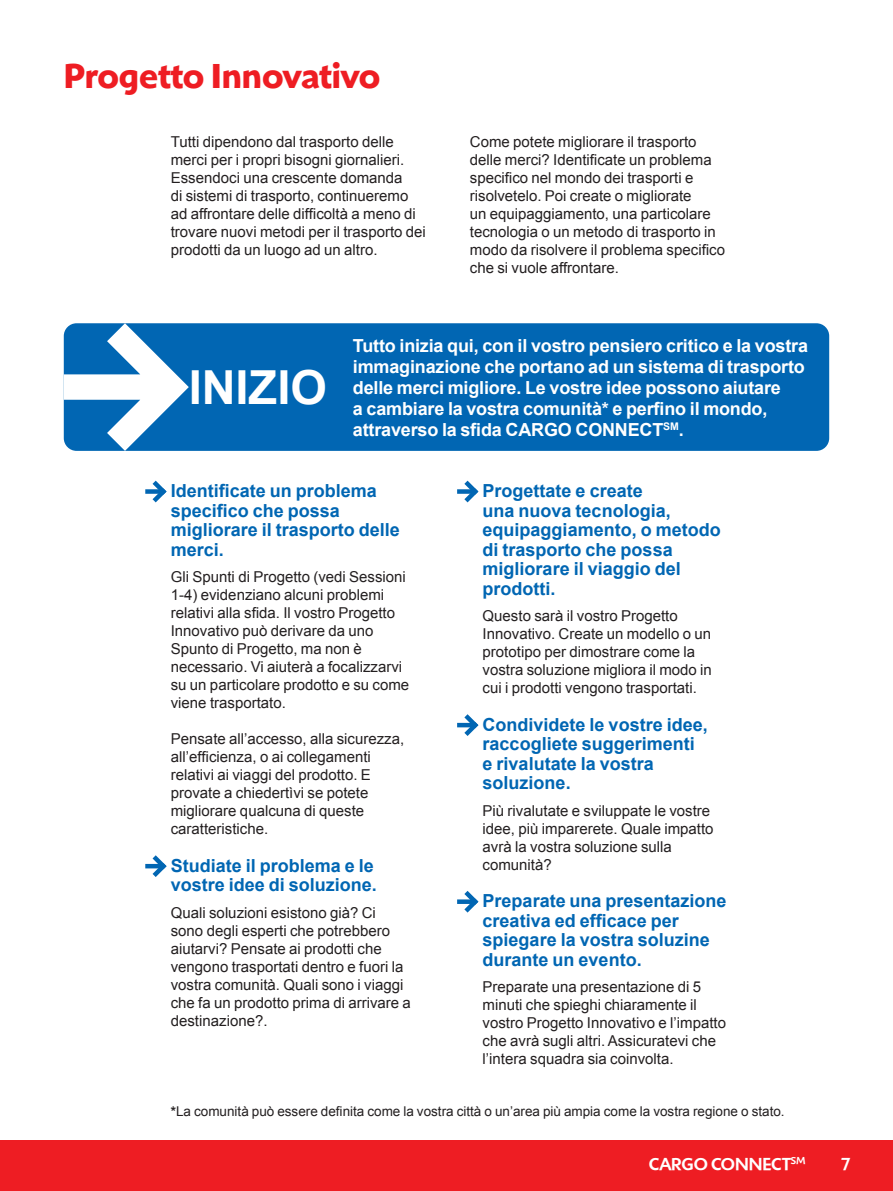
<style>
.page{position:relative;width:893px;height:1191px;background:#fff}
.page>*{position:absolute;margin:0;border:0;box-sizing:border-box;transform-origin:0 0}
.Subheader_12{font:700 46.95px "Arial";color:#fff}
.Header_24{font:700 36px "Shinn RR";color:#ee1d23}
.Subheader_Blue{font:700 18px/19.5px "Arial";color:#0166b3}
.Subheader_12-2{font:700 18px/21px "Arial";letter-spacing:-.01em;color:#fff}
.t1{font:500 18px "Shinn RR";color:#fff}
.Basic_Body_10{font:15px/18px "Arial";color:#231f20}
.Body_9{font:13.5px "Arial";color:#231f20}
.s1{font-weight:700}
</style>
<div class="page">
<div style="left:0;top:1140px;width:893px;height:51px;background:#ee1d23"></div>
<div style="left:64px;top:323px;width:765px;height:128px;background:#0166b3;border-radius:13px"></div>
<svg style="left:64px;top:323px;width:125px;height:128px"></svg>
<div style="left:145px;top:489px;width:17px;height:5px;background:#0166b3"></div>
<svg style="left:148px;top:480px;width:19px;height:23px"></svg>
<svg style="left:145px;top:864px;width:3px;height:4px"></svg>
<svg style="left:148px;top:855px;width:19px;height:22px"></svg>
<div style="left:457px;top:489px;width:17px;height:5px;background:#0166b3"></div>
<svg style="left:460px;top:480px;width:19px;height:23px"></svg>
<svg style="left:457px;top:723px;width:3px;height:4px"></svg>
<svg style="left:460px;top:714px;width:19px;height:22px"></svg>
<div style="left:457px;top:899px;width:17px;height:5px;background:#0166b3"></div>
<svg style="left:460px;top:891px;width:19px;height:22px"></svg>
<p class="Header_24" style="left:64px;top:54px;width:318px">Progetto Innovativo</p>
<p class="Basic_Body_10" style="left:171px;top:133px;width:257px">Tutti dipendono dal trasporto delle merci per i propri bisogni giornalieri.<br>Essendoci una crescente domanda<br>di sistemi di trasporto, continueremo ad affrontare delle difficoltà a meno di trovare nuovi metodi per il trasporto dei prodotti da un luogo ad un altro.</p>
<p class="Basic_Body_10" style="left:470px;top:133px;width:257px">Come potete migliorare il trasporto delle merci? Identificate un problema specifico nel mondo dei trasporti e risolvetelo. Poi create o migliorate<br>un equipaggiamento, una particolare tecnologia o un metodo di trasporto in modo da risolvere il problema specifico che si vuole affrontare.</p>
<p class="Subheader_12" style="left:189px;top:357px;width:140px">INIZIO</p>
<p class="Subheader_12-2" style="left:353px;top:335px;width:457px">Tutto inizia qui, con il vostro pensiero critico e la vostra immaginazione che portano ad un sistema di trasporto delle merci migliore. Le vostre idee possono aiutare<br>a cambiare la vostra comunità* e perfi no il mondo, attraverso la sfida CARGO CONNECT<sup>SM</sup>.</p>
<p class="Subheader_Blue" style="left:171px;top:481px;width:231px">Identificate un problema specifi co che possa migliorare il trasporto delle merci.</p>
<p class="Basic_Body_10" style="left:171px;top:568px;width:240px">Gli Spunti di Progetto (vedi Sessioni 1-4) evidenziano alcuni problemi relativi alla sfida. Il vostro Progetto Innovativo può derivare da uno Spunto di Progetto, ma non è necessario. Vi aiuterà a focalizzarvi su un particolare prodotto e su come viene trasportato.</p>
<p class="Basic_Body_10" style="left:171px;top:730px;width:235px">Pensate all’accesso, alla sicurezza, all’efficienza, o ai collegamenti relativi ai viaggi del prodotto. E provate a chiedertìvi se potete migliorare qualcuna di queste caratteristiche.</p>
<p class="Subheader_Blue" style="left:171px;top:856px;width:208px">Studiate il problema e le vostre idee di soluzione.</p>
<p class="Basic_Body_10" style="left:171px;top:903px;width:242px">Quali soluzioni esistono già? Ci sono degli esperti che potrebbero aiutarvi? Pensate ai prodotti che vengono trasportati dentro e fuori la vostra comunità. Quali sono i viaggi che fa un prodotto prima di arrivare a destinazione?.</p>
<p class="Subheader_Blue" style="left:483px;top:481px;width:240px">Progettate e create<br>una nuova tecnologia, equipaggiamento, o metodo di trasporto che possa migliorare il viaggio del prodotti.</p>
<p class="Basic_Body_10" style="left:483px;top:607px;width:231px">Questo sarà il vostro Progetto Innovativo. Create un modello o un prototipo per dimostrare come la vostra soluzione migliora il modo in cui i prodotti vengono trasportati.</p>
<p class="Subheader_Blue" style="left:483px;top:715px;width:227px">Condividete le vostre idee, raccogliete suggerimenti e rivalutate la vostra soluzione.</p>
<p class="Basic_Body_10" style="left:483px;top:801px;width:232px">Più rivalutate e sviluppate le vostre idee, più imparerete. Quale impatto avrà la vostra soluzione sulla comunità?</p>
<p class="Subheader_Blue" style="left:483px;top:891px;width:245px">Preparate una presentazione creativa ed effi cace per spiegare la vostra soluzine durante un evento.</p>
<p class="Basic_Body_10" style="left:483px;top:978px;width:245px">Preparate una presentazione di 5 minuti che spieghi chiaramente il vostro Progetto Innovativo e l’impatto che avrà sugli altri. Assicuratevi che l’intera squadra sia coinvolta.</p>
<p class="Body_9" style="left:171px;top:1102px;width:615px"><span class="s1">*</span>La comunità può essere definita come la vostra città o un’area più ampia come la vostra regione o stato.</p>
<p class="t1" style="left:649px;top:1152px;width:158px">CARGO CONNECT<sup>SM</sup></p>
<p class="t1" style="left:841px;top:1152px;width:10px">7</p>
</div>
